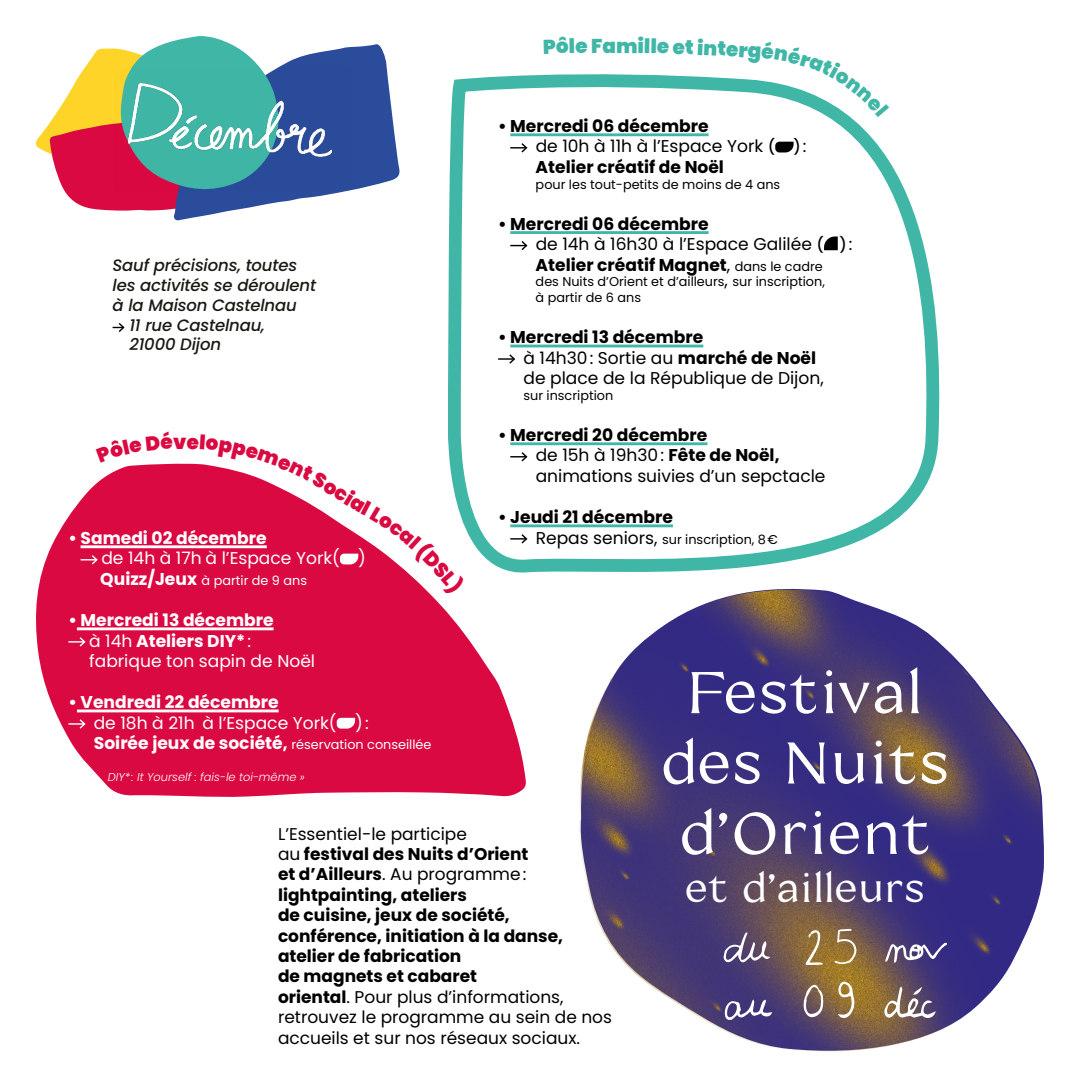
<style>
.page{position:relative;width:1080px;height:1080px;background:#fff}
.page>*{position:absolute;margin:0;border:0;box-sizing:border-box;transform-origin:0 0}
.t1{font:58.6px/70.4px "Coconat";color:#fff;text-align:center}
.t2{font:39.9px "Coconat";color:#fff}
.t3{font:900 20px "Poppins";color:#40b6a7}
.t4{font:900 20px "Poppins";color:#da0942}
.t5{font:700 17.1px/20.5px "Poppins";color:#000}
.t6{font:17.1px/20.5px "Poppins";color:#000}
.t7{font:700 17.1px/20.5px "Poppins";color:#fff}
.t8{font:17.1px "Poppins";color:#fff}
.t9{font:700 17px/20.4px "Poppins";color:#000}
.t10{font:italic 500 16.5px "Poppins";letter-spacing:-.01em;color:#191a13}
.t11{font:12.8px/15.7px "Poppins";color:#000}
.t12{font:12.8px "Poppins";color:#fff}
.t13{font:italic 300 11.4px "Poppins";color:#fff}
.s1{font-weight:400}
.s2{font-weight:500;font-size:15.1px}
.s3{font-weight:400;font-size:12.8px}
.s4{font-size:17.1px}
.s5{font-weight:700}
.s6{font-weight:700;font-size:17.1px}
.s7{font-weight:400;font-style:normal;font-size:12.8px}
.s8{font-size:12.8px}
</style>
<div class="page">
<svg style="left:448px;top:74px;width:492px;height:499px"></svg>
<svg style="left:36px;top:462px;width:490px;height:335px;fill:#da0942"></svg>
<hr style="left:81px;top:545px;width:186px;height:3px;background:#fff">
<hr style="left:77px;top:627px;width:197px;height:3px;background:#fff">
<hr style="left:77px;top:710px;width:202px;height:2px;background:#fff">
<svg style="left:81px;top:554px;width:18px;height:12px"></svg>
<svg style="left:68px;top:636px;width:19px;height:12px"></svg>
<svg style="left:68px;top:718px;width:19px;height:12px"></svg>
<svg style="left:337px;top:718px;width:18px;height:11px"></svg>
<svg style="left:36px;top:36px;width:364px;height:185px"></svg>
<img style="left:114px;top:66px;width:236px;height:124px">
<svg style="left:113px;top:323px;width:12px;height:9px"></svg>
<img style="left:579px;top:590px;width:464px;height:462px">
<svg style="left:885px;top:943px;width:63px;height:20px"></svg>
<svg style="left:723px;top:932px;width:47px;height:31px"></svg>
<svg style="left:725px;top:999px;width:47px;height:22px"></svg>
<svg style="left:838px;top:979px;width:17px;height:40px"></svg>
<svg style="left:884px;top:986px;width:52px;height:34px"></svg>
<svg style="left:805px;top:930px;width:18px;height:35px"></svg>
<svg style="left:803px;top:984px;width:21px;height:36px"></svg>
<svg style="left:835px;top:929px;width:22px;height:35px"></svg>
<svg style="left:747px;top:74px;width:142px;height:43px"></svg>
<svg style="left:187px;top:434px;width:279px;height:162px"></svg>
<p class="t3" style="left:591px;top:34px;width:27px">Fa</p>
<p class="t3" style="left:616px;top:34px;width:55px;rotate:1deg">mille</p>
<p class="t3" style="left:704px;top:36px;width:46px;rotate:3deg">nter</p>
<p class="t5" style="left:536px;top:116px;width:272px;text-indent:-38px">• Mercredi 06 décembre<br><span class="s1">de 10h à 11h à l’Espace York</span> <span class="s2">( )</span> <span class="s1">:<br></span>Atelier créatif de Noël</p>
<p class="t11" style="left:536px;top:176px;width:246px">pour les tout-petits de moins de 4 ans</p>
<p class="t5" style="left:536px;top:214px;width:318px;text-indent:-38px">• Mercredi 06 décembre<br><span class="s1">de 14h à 16h30 à l’Espace Galilée</span> <span class="s2">( )</span> <span class="s1">:<br></span>Atelier créatif Magnet<span class="s1">,</span> <span class="s3">dans le cadre</span></p>
<p class="t11" style="left:536px;top:274px;width:291px">des Nuits d’Orient et d’ailleurs<span class="s4">,</span> sur inscription, à partir de 6 ans</p>
<p class="t6" style="left:523px;top:327px;width:302px;text-indent:-25px"><span class="s5">• Mercredi 13 décembre<br></span>à 14h30: Sortie au <span class="s5">marché de Noël </span>de place de la République de Dijon,</p>
<p class="t11" style="left:523px;top:388px;width:91px">sur inscription</p>
<p class="t6" style="left:536px;top:425px;width:291px;text-indent:-38px"><span class="s5">• Mercredi 20 décembre<br></span>de 15h à 19h30: <span class="s5">Fête de Noël, </span>animations suivies d’un sepctacle</p>
<p class="t5" style="left:498px;top:507px;width:176px">• Jeudi 21 décembre</p>
<p class="t11" style="left:536px;top:531px;width:244px"><span class="s4">Repas seniors,</span> sur inscription, 8€</p>
<p class="t10" style="left:113px;top:256px;width:186px">Sauf précisions, toutes</p>
<p class="t10" style="left:113px;top:276px;width:205px">les activités se déroulent</p>
<p class="t10" style="left:113px;top:296px;width:186px">à la Maison Castelnau</p>
<p class="t10" style="left:129px;top:315px;width:137px">11 rue Castelnau,</p>
<p class="t10" style="left:129px;top:335px;width:93px">21000 Dijon</p>
<p class="t4" style="left:173px;top:430px;width:15px">v</p>
<p class="t7" style="left:68px;top:528px;width:200px">• Samedi 02 décembre</p>
<p class="t8" style="left:101px;top:549px;width:266px">de 14h à 17h à l’Espace York( )</p>
<p class="t12" style="left:100px;top:573px;width:208px"><span class="s6">Quizz/Jeux</span> à partir de 9 ans</p>
<p class="t7" style="left:89px;top:610px;width:227px;text-indent:-21px">• Mercredi 13 décembre<br><span class="s1">à 14h</span> Ateliers DIY*<span class="s1">: fabrique ton sapin de Noël</span></p>
<p class="t7" style="left:68px;top:692px;width:212px">• Vendredi 22 décembre</p>
<p class="t8" style="left:94px;top:713px;width:276px">de 18h à 21h à l’Espace York( ) :</p>
<p class="t12" style="left:94px;top:737px;width:339px"><span class="s6">Soirée jeux de société,</span> réservation conseillée</p>
<p class="t13" style="left:68px;top:770px;width:238px"><span class="s7">«</span> <span class="s8">Do</span> DIY* : It Yourself : fais-le toi-même »</p>
<h1 class="t1" style="left:660px;top:658px;width:291px">Festival des Nuits d’Orient</h1>
<h2 class="t2" style="left:685px;top:863px;width:242px">et d’ailleurs</h2>
<p class="t9" style="left:278px;top:824px;width:336px"><span class="s1">L’Essentiel-le participe<br>au</span> festival des Nuits d’Orient<br>et d’Ailleurs<span class="s1">. Au programme: </span>lightpainting, ateliers<br>de cuisine, jeux de société, conférence, initiation à la danse, atelier de fabrication<br>de magnets et cabaret<br>oriental<span class="s1">. Pour plus d’informations, retrouvez le programme au sein de nos accueils et sur nos réseaux sociaux.</span></p>
</div>
